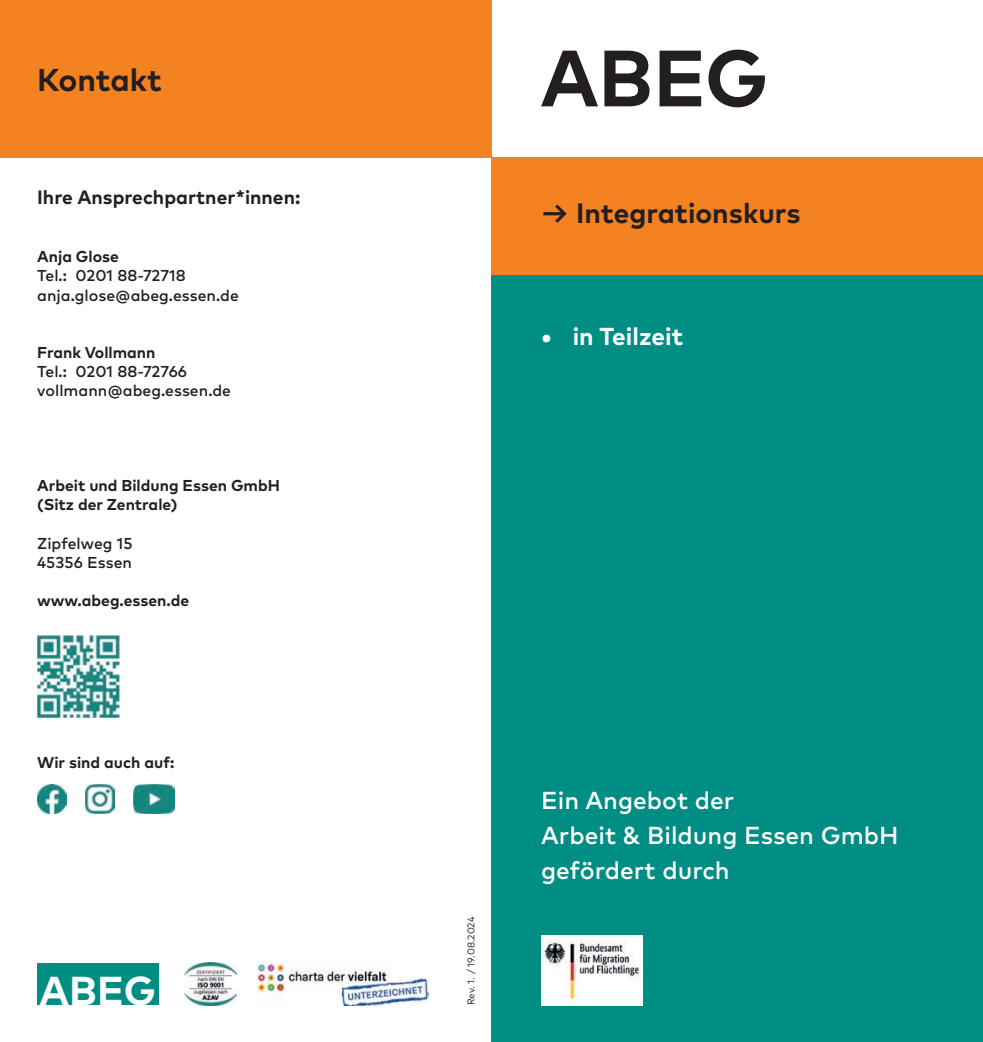
<style>
.page{position:relative;width:983px;height:1042px;background:#fff}
.page>*{position:absolute;margin:0;border:0;box-sizing:border-box;transform-origin:0 0}
.t1{font:700 40.25px "Mark Pro";color:#fff}
.t2{font:700 31.5px "Mark Pro";color:#231f20}
.t3{font:700 28px "Mark Pro";color:#231f20}
.t4{font:500 24.5px/35px "Mark Pro";color:#fff}
.t5{font:700 24.5px "Mark Pro";color:#fff}
.t6{font:700 19.25px "Mark Pro";color:#231f20}
.t7{font:500 15.75px/19.2px "Mark Pro";color:#231f20}
.t8{font:700 15.75px/19.2px "Mark Pro";color:#231f20}
.t9{font:9.8px "Mark Pro";color:#231f20}
</style>
<div class="page">
<div style="left:0;top:0;width:491px;height:158px;background:#f58220"></div>
<svg style="left:541px;top:50px;width:223px;height:57px"></svg>
<div style="left:491px;top:157px;width:491px;height:158px;background:#f58220"></div>
<div style="left:491px;top:276px;width:491px;height:766px;background:#008e84"></div>
<img style="left:256px;top:962px;width:172px;height:43px">
<img style="left:184px;top:962px;width:52px;height:43px">
<div style="left:37px;top:962px;width:121px;height:42px;background:#008e84"></div>
<img style="left:541px;top:935px;width:101px;height:70px">
<img style="left:37px;top:636px;width:83px;height:82px">
<img style="left:133px;top:785px;width:41px;height:28px">
<img style="left:85px;top:785px;width:29px;height:28px">
<img style="left:37px;top:785px;width:29px;height:28px">
<h2 class="t2" style="left:37px;top:56px;width:126px">Kontakt</h2>
<p class="t6" style="left:37px;top:183px;width:264px">Ihre Ansprechpartner*innen:</p>
<p class="t8" style="left:37px;top:245px;width:83px">Anja Glose</p>
<p class="t7" style="left:37px;top:265px;width:203px">Tel.: 0201 88-72718 anja.glose@abeg.essen.de</p>
<p class="t8" style="left:37px;top:341px;width:120px">Frank Vollmann</p>
<p class="t7" style="left:37px;top:360px;width:195px">Tel.: 0201 88-72766 vollmann@abeg.essen.de</p>
<p class="t8" style="left:37px;top:474px;width:244px">Arbeit und Bildung Essen GmbH (Sitz der Zentrale)</p>
<p class="t7" style="left:37px;top:532px;width:97px">Zipfelweg 15<br>45356 Essen</p>
<p class="t8" style="left:37px;top:590px;width:153px">www.abeg.essen.de</p>
<p class="t8" style="left:37px;top:751px;width:139px">Wir sind auch auf:</p>
<h1 class="t1" style="left:39px;top:960px;width:118px">ABEG</h1>
<h3 class="t3" style="left:541px;top:192px;width:261px">→ Integrationskurs</h3>
<h3 class="t5" style="left:541px;top:317px;width:143px">• in Teilzeit</h3>
<p class="t9" style="left:463px;top:1005px;width:90px;rotate:-90deg">Rev. 1. / 19.08.2024</p>
<h3 class="t4" style="left:541px;top:780px;width:359px">Ein Angebot der<br>Arbeit &amp; Bildung Essen GmbH gefördert durch</h3>
</div>
